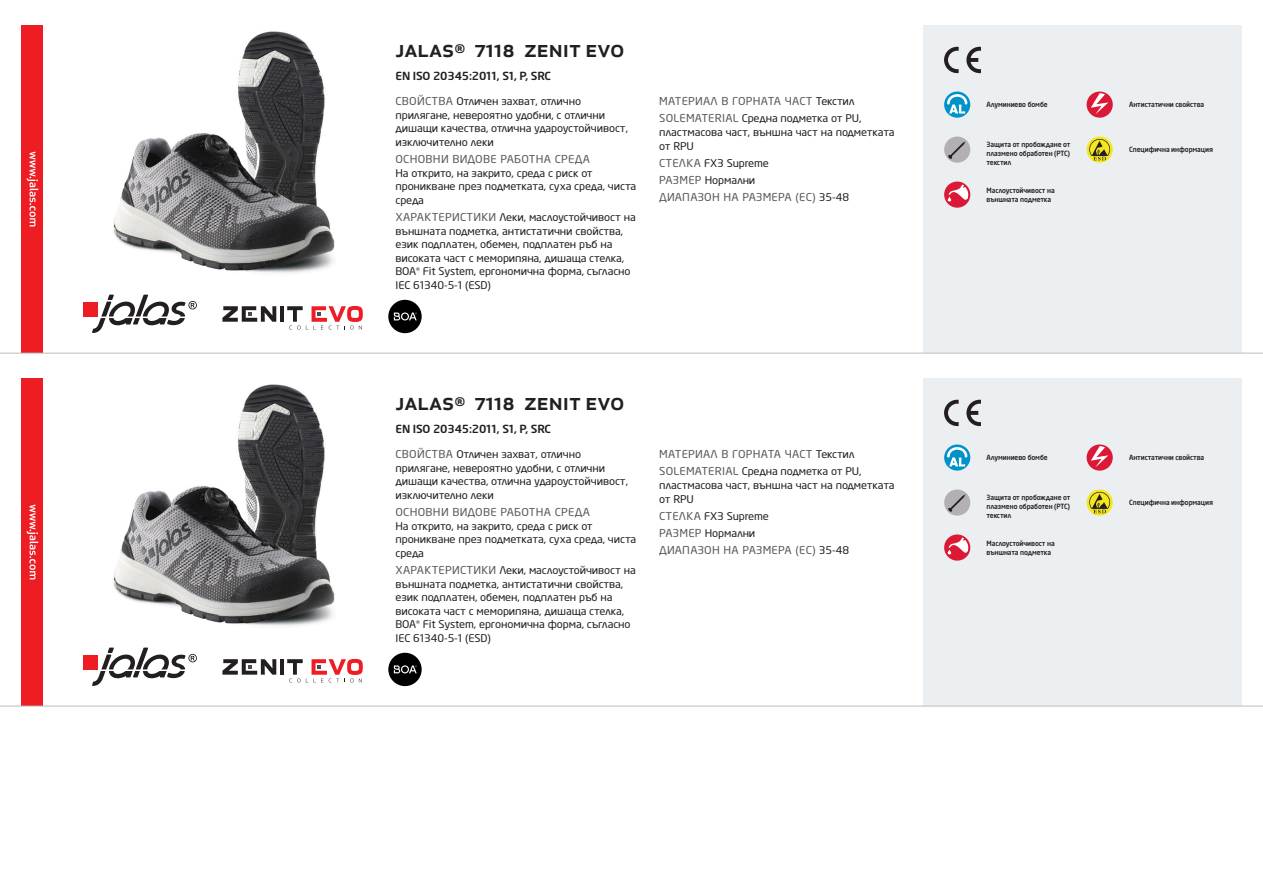
<style>
.page{position:relative;width:1263px;height:893px;background:#fff}
.page>*{position:absolute;margin:0;border:0;box-sizing:border-box;transform-origin:0 0}
.Produkt_namn{font:500 24px "Apex New";color:#231f20}
.Ingress{font:500 11.1px "Neo Sans Pro Cyr";letter-spacing:-.015em;color:#231f20;scale:1.06 1}
.Funktion{font:10.8px "Neo Sans Pro Cyr";letter-spacing:.025em;color:#57585a;scale:1.06 1}
.Funktion-2{font:10.5px/13.6px "Neo Sans Pro Cyr";letter-spacing:-.01em;color:#231f20;scale:1.06 1}
.Funktion_body{font:500 7.2px/9px "Neo Sans Pro Cyr";letter-spacing:-.01em;color:#231f20;text-align:justify;scale:.95 1}
.s1{font-size:10.8px;color:#57585a}
.s2{font-size:10.5px;color:#231f20}
</style>
<div class="page">
<img style="left:113px;top:31px;width:222px;height:242px">
<div style="left:83px;top:302px;width:15px;height:14px;background:#ee1d23"></div>
<svg style="left:92px;top:295px;width:105px;height:38px"></svg>
<hr style="left:280px;top:306px;width:4px;height:16px;background:#231f20">
<svg style="left:222px;top:306px;width:54px;height:16px"></svg>
<svg style="left:287px;top:306px;width:76px;height:24px"></svg>
<div style="left:388px;top:300px;width:34px;height:33px;background:#000001;border-radius:50%"></div>
<svg style="left:394px;top:312px;width:23px;height:8px"></svg>
<div style="left:21px;top:26px;width:22px;height:327px;background:#ee1d23"></div>
<svg style="left:27px;top:152px;width:11px;height:75px"></svg>
<div style="left:923px;top:26px;width:319px;height:327px;background:#eceff1"></div>
<svg style="left:966px;top:47px;width:15px;height:26px"></svg>
<svg style="left:944px;top:47px;width:15px;height:26px"></svg>
<svg style="left:944px;top:92px;width:26px;height:26px"></svg>
<svg style="left:947px;top:94px;width:20px;height:20px"></svg>
<div style="left:944px;top:137px;width:26px;height:26px;background:#b3b0b3;border-radius:50%"></div>
<svg style="left:948px;top:141px;width:17px;height:18px"></svg>
<svg style="left:944px;top:182px;width:26px;height:26px"></svg>
<svg style="left:948px;top:185px;width:20px;height:17px"></svg>
<svg style="left:1086px;top:92px;width:27px;height:26px"></svg>
<svg style="left:1091px;top:93px;width:17px;height:22px"></svg>
<svg style="left:1086px;top:137px;width:27px;height:26px"></svg>
<svg style="left:1089px;top:139px;width:21px;height:21px"></svg>
<img style="left:113px;top:384px;width:222px;height:242px">
<div style="left:83px;top:654px;width:15px;height:15px;background:#ee1d23"></div>
<svg style="left:92px;top:648px;width:105px;height:38px"></svg>
<hr style="left:280px;top:659px;width:4px;height:16px;background:#231f20">
<svg style="left:222px;top:659px;width:54px;height:16px"></svg>
<svg style="left:287px;top:659px;width:76px;height:23px"></svg>
<div style="left:388px;top:653px;width:34px;height:33px;background:#000001;border-radius:50%"></div>
<svg style="left:394px;top:665px;width:23px;height:8px"></svg>
<div style="left:21px;top:378px;width:22px;height:328px;background:#ee1d23"></div>
<svg style="left:27px;top:505px;width:11px;height:74px"></svg>
<div style="left:923px;top:378px;width:319px;height:328px;background:#eceff1"></div>
<svg style="left:966px;top:400px;width:15px;height:26px"></svg>
<svg style="left:944px;top:400px;width:15px;height:26px"></svg>
<svg style="left:944px;top:444px;width:26px;height:27px"></svg>
<svg style="left:947px;top:447px;width:20px;height:19px"></svg>
<div style="left:944px;top:489px;width:26px;height:27px;background:#b3b0b3;border-radius:50%"></div>
<svg style="left:948px;top:494px;width:17px;height:18px"></svg>
<svg style="left:944px;top:534px;width:26px;height:27px"></svg>
<svg style="left:948px;top:537px;width:20px;height:17px"></svg>
<svg style="left:1086px;top:444px;width:27px;height:27px"></svg>
<svg style="left:1091px;top:446px;width:17px;height:21px"></svg>
<svg style="left:1086px;top:489px;width:27px;height:27px"></svg>
<svg style="left:1089px;top:492px;width:21px;height:21px"></svg>
<hr style="left:0;top:353px;width:1263px;height:1px;background:#bcbdc0">
<hr style="left:0;top:706px;width:1263px;height:1px;background:#bcbdc0">
<p class="Produkt_namn" style="left:395px;top:33px;width:231px">JALAS<sup>®</sup> 7118 ZENIT EVO</p>
<p class="Ingress" style="left:395px;top:69px;width:148px">EN ISO 20345:2011, S1, P, SRC</p>
<p class="Funktion-2" style="left:395px;top:94px;width:221px"><span class="s1">СВОЙСТВА</span> Отличен захват, отлично прилягане, невероятно удобни, с отлични дишащи качества, отлична удароустойчивост, изключително леки</p>
<p class="Funktion" style="left:395px;top:152px;width:185px">ОСНОВНИ ВИДОВЕ РАБОТНА СРЕДА</p>
<p class="Funktion-2" style="left:395px;top:166px;width:229px">На открито, на закрито, среда с риск от проникване през подметката, суха среда, чиста среда</p>
<p class="Funktion-2" style="left:395px;top:210px;width:228px"><span class="s1">ХАРАКТЕРИСТИКИ</span> Леки, маслоустойчивост на външната подметка, антистатични свойства, език подплатен, обемен, подплатен ръб на високата част с меморипяна, дишаща стелка, BOA<sup>®</sup> Fit System, ергономична форма, съгласно IEC 61340-5-1 (ESD)</p>
<p class="Funktion" style="left:659px;top:95px;width:186px">МАТЕРИАЛ В ГОРНАТА ЧАСТ <span class="s2">Текстил</span></p>
<p class="Funktion-2" style="left:659px;top:112px;width:224px"><span class="s1">SOLEMATERIAL</span> Средна подметка от PU, пластмасова част, външна част на подметката от RPU</p>
<p class="Funktion-2" style="left:659px;top:154px;width:105px;line-height:17.2px"><span class="s1">СТЕЛКА</span> FX3 Supreme<br><span class="s1">РАЗМЕР</span> Нормални</p>
<p class="Funktion" style="left:659px;top:191px;width:181px">ДИАПАЗОН НА РАЗМЕРА (ЕС) <span class="s2">35-48</span></p>
<p class="Produkt_namn" style="left:395px;top:385px;width:231px">JALAS<sup>®</sup> 7118 ZENIT EVO</p>
<p class="Ingress" style="left:395px;top:422px;width:148px">EN ISO 20345:2011, S1, P, SRC</p>
<p class="Funktion-2" style="left:395px;top:447px;width:221px"><span class="s1">СВОЙСТВА</span> Отличен захват, отлично прилягане, невероятно удобни, с отлични дишащи качества, отлична удароустойчивост, изключително леки</p>
<p class="Funktion" style="left:395px;top:505px;width:185px">ОСНОВНИ ВИДОВЕ РАБОТНА СРЕДА</p>
<p class="Funktion-2" style="left:395px;top:519px;width:229px">На открито, на закрито, среда с риск от проникване през подметката, суха среда, чиста среда</p>
<p class="Funktion-2" style="left:395px;top:563px;width:228px"><span class="s1">ХАРАКТЕРИСТИКИ</span> Леки, маслоустойчивост на външната подметка, антистатични свойства, език подплатен, обемен, подплатен ръб на високата част с меморипяна, дишаща стелка, BOA<sup>®</sup> Fit System, ергономична форма, съгласно IEC 61340-5-1 (ESD)</p>
<p class="Funktion" style="left:659px;top:448px;width:186px">МАТЕРИАЛ В ГОРНАТА ЧАСТ <span class="s2">Текстил</span></p>
<p class="Funktion-2" style="left:659px;top:465px;width:224px"><span class="s1">SOLEMATERIAL</span> Средна подметка от PU, пластмасова част, външна част на подметката от RPU</p>
<p class="Funktion-2" style="left:659px;top:507px;width:105px;line-height:17.2px"><span class="s1">СТЕЛКА</span> FX3 Supreme<br><span class="s1">РАЗМЕР</span> Нормални</p>
<p class="Funktion" style="left:659px;top:544px;width:181px">ДИАПАЗОН НА РАЗМЕРА (ЕС) <span class="s2">35-48</span></p>
<p class="Funktion_body" style="left:986px;top:100px;width:66px">Алуминиево бомбе</p>
<p class="Funktion_body" style="left:986px;top:140px;width:90px">Защита от пробождане от плазмено обработен (PTC) текстил</p>
<p class="Funktion_body" style="left:986px;top:186px;width:73px">Маслоустойчивост на външната подметка</p>
<p class="Funktion_body" style="left:1129px;top:100px;width:81px">Антистатични свойства</p>
<p class="Funktion_body" style="left:1129px;top:145px;width:90px">Специфична информация</p>
<p class="Funktion_body" style="left:986px;top:453px;width:66px">Алуминиево бомбе</p>
<p class="Funktion_body" style="left:986px;top:493px;width:90px">Защита от пробождане от плазмено обработен (PTC) текстил</p>
<p class="Funktion_body" style="left:986px;top:539px;width:73px">Маслоустойчивост на външната подметка</p>
<p class="Funktion_body" style="left:1129px;top:453px;width:81px">Антистатични свойства</p>
<p class="Funktion_body" style="left:1129px;top:498px;width:90px">Специфична информация</p>
</div>
